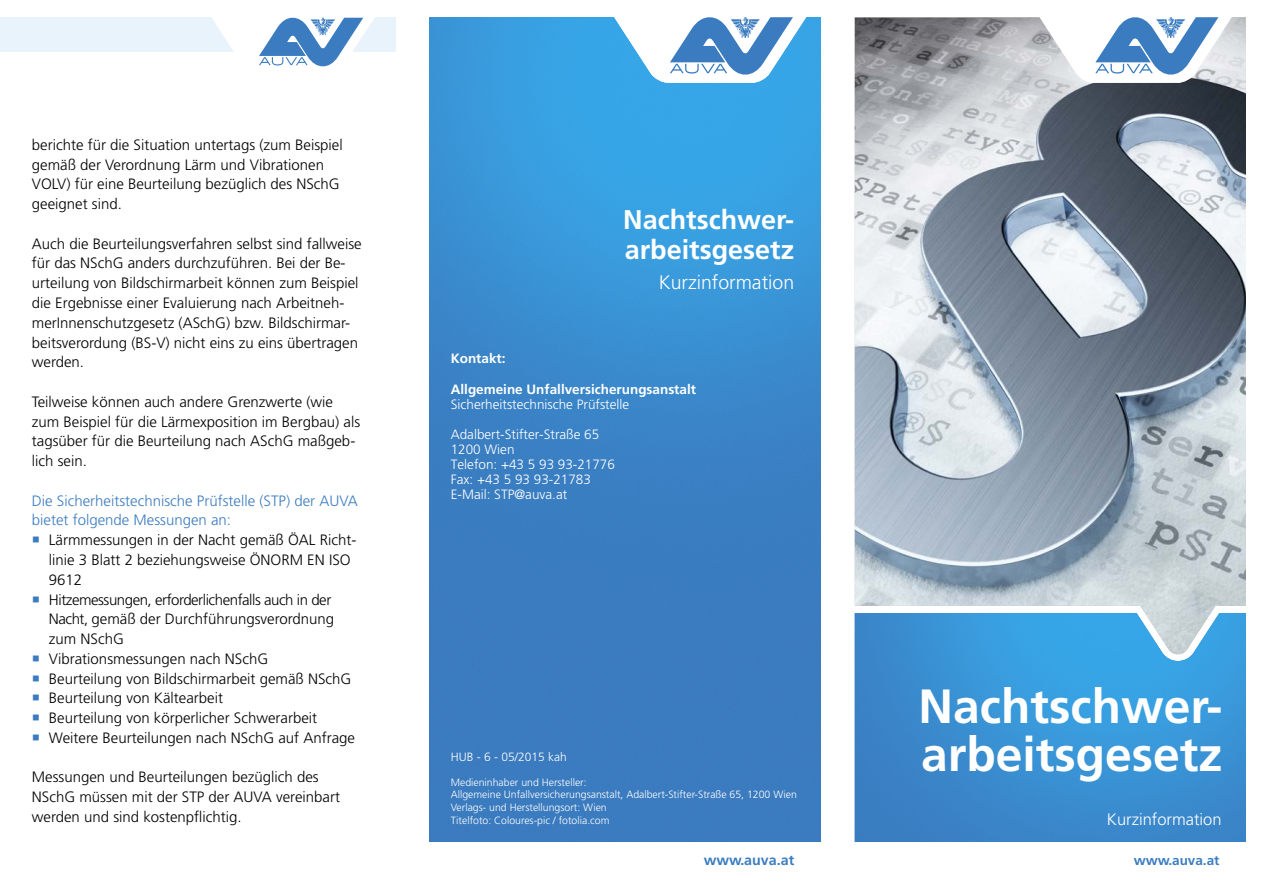
<style>
.page{position:relative;width:1263px;height:893px;background:#fff}
.page>*{position:absolute;margin:0;border:0;box-sizing:border-box;transform-origin:0 0}
.A_Headline_Vorderseite_32_32_H1{font:700 48px/48px "Frutiger LT Std";color:#fff}
.I_Headline_18_20_weiß{font:700 27px "Frutiger LT Std";color:#fff}
.I_Headline_13_13{font:300 19.5px "Frutiger LT Std";color:#fff}
.A_Fußzeile_Vorderseite{font:300 16.5px "Frutiger LT Std";color:#fff}
.I_Copy{font:300 15px/19.8px "Frutiger LT Std";color:#000}
.I_Copy-2{font:300 15px/19.8px "Frutiger LT Std";letter-spacing:-.03em;color:#000}
.I_Copy-3{font:300 15px/19.8px "Frutiger LT Std";color:#3b7cc0}
.t1{font:700 14.25px "Frutiger LT Std";color:#3b7cc0}
.t2{font:300 13.5px/15px "Frutiger LT Std";color:#fff}
.t3{font:700 13.5px/15px "Frutiger LT Std";color:#fff}
.t4{font:700 13.5px "Frutiger LT Std";color:#3b7cc0}
.A_Info_Rückseite{font:300 12px "Frutiger LT Std";color:#fff}
.A_Info_Rückseite-2{font:300 10.5px/12.6px "Frutiger LT Std";color:#fff}
.s1{font-weight:300}
</style>
<div class="page">
<div style="left:0;top:17px;width:395px;height:34px;background:#e9f3fc"></div>
<img style="left:429px;top:17px;width:392px;height:825px">
<img style="left:855px;top:654px;width:391px;height:188px">
<img style="left:855px;top:18px;width:391px;height:636px">
<svg style="left:1039px;top:17px;width:193px;height:66px"></svg>
<svg style="left:613px;top:17px;width:194px;height:66px"></svg>
<svg style="left:211px;top:17px;width:164px;height:50px"></svg>
<p class="I_Copy" style="left:32px;top:135px;width:312px">berichte für die Situation untertags (zum Beispiel gemäß der Verordnung Lärm und Vibrationen VOLV) für eine Beurteilung bezüglich des NSchG geeignet sind.</p>
<p class="I_Copy" style="left:32px;top:234px;width:331px">Auch die Beurteilungsverfahren selbst sind fallweise für das NSchG anders durchzuführen. Bei der Be&shy;urteilung von Bildschirmarbeit können zum Beispiel die Ergebnisse einer Evaluierung nach Arbeitneh&shy;merInnenschutzgesetz (ASchG) bzw. Bildschirmar&shy;beitsverordung (BS-V) nicht eins zu eins übertragen werden.</p>
<p class="I_Copy" style="left:32px;top:392px;width:330px">Teilweise können auch andere Grenzwerte (wie zum Beispiel für die Lärmexposition im Bergbau) als tagsüber für die Beurteilung nach ASchG maßgeb&shy;lich sein.</p>
<p class="I_Copy-3" style="left:32px;top:491px;width:327px">Die Sicherheitstechnische Prüfstelle (STP) der AUVA bietet folgende Messungen an:</p>
<p class="I_Copy" style="left:49px;top:530px;width:309px">Lärmmessungen in der Nacht gemäß ÖAL Richt&shy;linie 3 Blatt 2 beziehungsweise ÖNORM EN ISO<br>9612</p>
<p class="I_Copy-2" style="left:49px;top:590px;width:287px">Hitzemessungen, erforderlichenfalls auch in der<br>Nacht, gemäß der Durchführungsverordnung zum NSchG</p>
<p class="I_Copy" style="left:49px;top:649px;width:221px">Vibrationsmessungen nach NSchG</p>
<p class="I_Copy" style="left:49px;top:669px;width:304px">Beurteilung von Bildschirmarbeit gemäß NSchG</p>
<p class="I_Copy" style="left:49px;top:688px;width:176px">Beurteilung von Kältearbeit</p>
<p class="I_Copy" style="left:49px;top:708px;width:270px">Beurteilung von körperlicher Schwerarbeit</p>
<p class="I_Copy" style="left:49px;top:728px;width:308px">Weitere Beurteilungen nach NSchG auf Anfrage</p>
<p class="I_Copy" style="left:32px;top:768px;width:310px">Messungen und Beurteilungen bezüglich des<br>NSchG müssen mit der STP der AUVA vereinbart werden und sind kostenpflichtig.</p>
<p class="I_Headline_18_20_weiß" style="left:623px;top:204px;width:172px">Nachtschwer-</p>
<p class="I_Headline_18_20_weiß" style="left:625px;top:234px;width:171px">arbeitsgesetz</p>
<p class="I_Headline_13_13" style="left:659px;top:272px;width:137px">Kurzinformation</p>
<p class="t3" style="left:451px;top:351px;width:56px">Kontakt:</p>
<p class="t3" style="left:451px;top:382px;width:247px">Allgemeine Unfallversicherungsanstalt<br><span class="s1">Sicherheitstechnische Prüfstelle</span></p>
<p class="t2" style="left:451px;top:427px;width:166px">Adalbert-Stifter-Straße 65<br>1200 Wien<br>Telefon: +43 5 93 93-21776<br>Fax: +43 5 93 93-21783<br>E-Mail: STP@auva.at</p>
<p class="A_Info_Rückseite" style="left:451px;top:750px;width:118px">HUB - 6 - 05/2015 kah</p>
<p class="A_Info_Rückseite-2" style="left:451px;top:776px;width:348px">Medieninhaber und Hersteller:<br>Allgemeine Unfallversicherungsanstalt, Adalbert-Stifter-Straße 65, 1200 Wien</p>
<p class="A_Info_Rückseite-2" style="left:451px;top:801px;width:158px">Verlags- und Herstellungsort: Wien</p>
<p class="A_Info_Rückseite-2" style="left:451px;top:814px;width:160px">Titelfoto: Coloures-pic / fotolia.com</p>
<p class="A_Headline_Vorderseite_32_32_H1" style="left:918px;top:682px;width:305px">Nachtschwer&shy;arbeitsgesetz</p>
<p class="A_Fußzeile_Vorderseite" style="left:1107px;top:810px;width:116px">Kurzinformation</p>
<p class="t1" style="left:704px;top:852px;width:92px">www.auva.at</p>
<p class="t4" style="left:1134px;top:852px;width:87px">www.auva.at</p>
</div>
